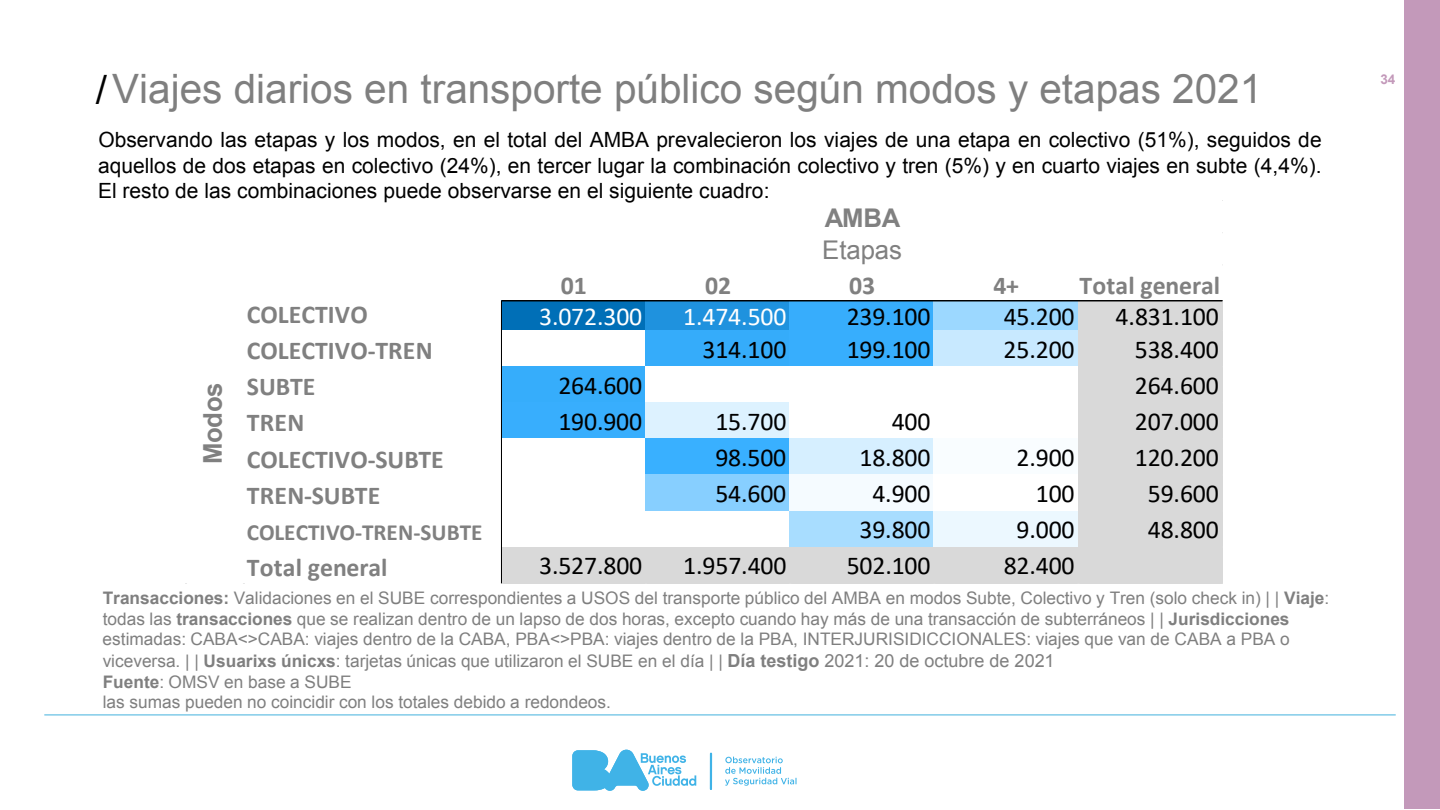
<style>
.page{position:relative;width:1440px;height:810px;background:#fff}
.page>*{position:absolute;margin:0;border:0;box-sizing:border-box;transform-origin:0 0}
.t1{font:40.5px "Arial";color:#7f7f7f}
.t2{font:25.72px "Calibri";letter-spacing:-.005em;color:#000}
.t3{font:700 25.72px "Calibri";color:#808080}
.t4{font:25.72px "Calibri";letter-spacing:-.01em;color:#fff}
.t5{font:700 25.72px "Arial";letter-spacing:-.01em;color:#808080}
.t6{font:25.72px "Arial";letter-spacing:-.005em;color:#808080}
.t7{font:700 23.17px "Calibri";color:#808080}
.t8{font:21px/25.2px "Arial";color:#000;text-align:justify}
.t9{font:17.33px "Arial";color:#7f7f7f}
.t10{font:17.25px/20.7px "Arial";color:#7f7f7f}
.t11{font:700 13.5px "Arial";color:#c399ba}
.s1{color:#000}
.s2{font-weight:700}
.s3{font-weight:700;font-size:18px}
.s4{font-size:18px}
</style>
<div class="page">
<div style="left:501px;top:301px;width:145px;height:30px;background:#006fb7"></div>
<div style="left:645px;top:301px;width:145px;height:30px;background:#1f92de"></div>
<div style="left:789px;top:301px;width:145px;height:30px;background:#37adfc"></div>
<div style="left:934px;top:301px;width:144px;height:30px;background:#9cd8ff"></div>
<div style="left:1078px;top:301px;width:144px;height:30px;background:#d9d9d9"></div>
<div style="left:186px;top:330px;width:460px;height:37px;background:#fff"></div>
<div style="left:645px;top:330px;width:145px;height:37px;background:#35acfa"></div>
<div style="left:789px;top:330px;width:145px;height:37px;background:#37aefd"></div>
<div style="left:934px;top:330px;width:144px;height:37px;background:#c8e9ff"></div>
<div style="left:1078px;top:330px;width:144px;height:37px;background:#d9d9d9"></div>
<div style="left:501px;top:366px;width:145px;height:37px;background:#36adfb"></div>
<div style="left:645px;top:366px;width:433px;height:37px;background:#fff"></div>
<div style="left:1078px;top:366px;width:144px;height:37px;background:#d9d9d9"></div>
<div style="left:501px;top:402px;width:145px;height:37px;background:#38aefd"></div>
<div style="left:645px;top:402px;width:145px;height:37px;background:#ddf2ff"></div>
<div style="left:789px;top:402px;width:145px;height:37px;background:#fff"></div>
<div style="left:1078px;top:402px;width:144px;height:37px;background:#d9d9d9"></div>
<div style="left:645px;top:439px;width:145px;height:36px;background:#39b0ff"></div>
<div style="left:789px;top:439px;width:145px;height:36px;background:#d6efff"></div>
<div style="left:934px;top:439px;width:144px;height:36px;background:#f9fdff"></div>
<div style="left:1078px;top:439px;width:144px;height:36px;background:#d9d9d9"></div>
<div style="left:645px;top:475px;width:145px;height:36px;background:#87cfff"></div>
<div style="left:789px;top:475px;width:145px;height:36px;background:#f5fbff"></div>
<div style="left:1078px;top:475px;width:144px;height:36px;background:#d9d9d9"></div>
<div style="left:789px;top:511px;width:145px;height:36px;background:#a8ddff"></div>
<div style="left:934px;top:511px;width:144px;height:36px;background:#ecf8ff"></div>
<div style="left:1078px;top:511px;width:144px;height:36px;background:#d9d9d9"></div>
<div style="left:501px;top:547px;width:721px;height:36px;background:#d9d9d9"></div>
<hr style="left:502px;top:301px;width:720px;height:1px;background:#000">
<hr style="left:501px;top:301px;width:1px;height:282px;background:#000">
<hr style="left:44px;top:715px;width:1352px;height:1px;background:#43b2dd">
<svg style="left:725px;top:757px;width:72px;height:29px"></svg>
<svg style="left:710px;top:753px;width:2px;height:37px"></svg>
<svg style="left:572px;top:750px;width:124px;height:41px"></svg>
<div style="left:1404px;top:0;width:36px;height:809px;background:#c399ba"></div>
<h1 class="t1" style="left:96px;top:62px;width:1168px"><span class="s1">/</span>Viajes diarios en transporte público según modos y etapas 2021</h1>
<p class="t11" style="left:1381px;top:71px;width:16px">34</p>
<p class="t8" style="left:98px;top:128px;width:1225px">Observando las etapas y los modos, en el total del AMBA prevalecieron los viajes de una etapa en colectivo (51%), seguidos de aquellos de dos etapas en colectivo (24%), en tercer lugar la combinación colectivo y tren (5%) y en cuarto viajes en subte (4,4%).<br>El resto de las combinaciones puede observarse en el siguiente cuadro:</p>
<h2 class="t5" style="left:825px;top:201px;width:77px">AMBA</h2>
<h2 class="t6" style="left:822px;top:233px;width:81px">Etapas</h2>
<h2 class="t5" style="left:196px;top:464px;width:83px;rotate:-90deg">Modos</h2>
<h2 class="t3" style="left:561px;top:267px;width:27px">01</h2>
<h2 class="t3" style="left:705px;top:267px;width:27px">02</h2>
<h2 class="t3" style="left:849px;top:267px;width:27px">03</h2>
<h2 class="t3" style="left:993px;top:267px;width:27px">4+</h2>
<h2 class="t3" style="left:1080px;top:267px;width:142px">Total general</h2>
<h2 class="t3" style="left:247px;top:296px;width:122px">COLECTIVO</h2>
<h2 class="t4" style="left:539px;top:299px;width:105px">3.072.300</h2>
<h2 class="t4" style="left:683px;top:299px;width:105px">1.474.500</h2>
<h2 class="t2" style="left:847px;top:299px;width:85px">239.100</h2>
<h2 class="t2" style="left:1004px;top:299px;width:73px">45.200</h2>
<h2 class="t2" style="left:1116px;top:299px;width:105px">4.831.100</h2>
<h2 class="t3" style="left:247px;top:333px;width:187px">COLECTIVO-TREN</h2>
<h2 class="t2" style="left:703px;top:332px;width:85px">314.100</h2>
<h2 class="t2" style="left:847px;top:332px;width:85px">199.100</h2>
<h2 class="t2" style="left:1004px;top:332px;width:73px">25.200</h2>
<h2 class="t2" style="left:1135px;top:332px;width:85px">538.400</h2>
<h2 class="t3" style="left:247px;top:369px;width:70px">SUBTE</h2>
<h2 class="t2" style="left:558px;top:368px;width:85px">264.600</h2>
<h2 class="t2" style="left:1135px;top:368px;width:85px">264.600</h2>
<h2 class="t3" style="left:247px;top:405px;width:59px">TREN</h2>
<h2 class="t2" style="left:558px;top:404px;width:85px">190.900</h2>
<h2 class="t2" style="left:715px;top:404px;width:73px">15.700</h2>
<h2 class="t2" style="left:892px;top:404px;width:40px">400</h2>
<h2 class="t2" style="left:1135px;top:404px;width:85px">207.000</h2>
<h2 class="t3" style="left:247px;top:441px;width:198px">COLECTIVO-SUBTE</h2>
<h2 class="t2" style="left:715px;top:440px;width:73px">98.500</h2>
<h2 class="t2" style="left:860px;top:440px;width:73px">18.800</h2>
<h2 class="t2" style="left:1017px;top:440px;width:60px">2.900</h2>
<h2 class="t2" style="left:1135px;top:440px;width:85px">120.200</h2>
<h2 class="t3" style="left:247px;top:477px;width:135px">TREN-SUBTE</h2>
<h2 class="t2" style="left:715px;top:476px;width:73px">54.600</h2>
<h2 class="t2" style="left:872px;top:476px;width:60px">4.900</h2>
<h2 class="t2" style="left:1036px;top:476px;width:40px">100</h2>
<h2 class="t2" style="left:1148px;top:476px;width:73px">59.600</h2>
<h3 class="t7" style="left:247px;top:516px;width:237px">COLECTIVO-TREN-SUBTE</h3>
<h2 class="t2" style="left:860px;top:512px;width:73px">39.800</h2>
<h2 class="t2" style="left:1017px;top:512px;width:60px">9.000</h2>
<h2 class="t2" style="left:1148px;top:512px;width:73px">48.800</h2>
<h2 class="t3" style="left:247px;top:549px;width:142px">Total general</h2>
<h2 class="t2" style="left:539px;top:548px;width:105px">3.527.800</h2>
<h2 class="t2" style="left:683px;top:548px;width:105px">1.957.400</h2>
<h2 class="t2" style="left:847px;top:548px;width:85px">502.100</h2>
<h2 class="t2" style="left:1004px;top:548px;width:73px">82.400</h2>
<p class="t10" style="left:103px;top:588px;width:1228px"><span class="s2">Transacciones:</span> Validaciones en el SUBE correspondientes a USOS del transporte público del AMBA en modos Subte, Colectivo y Tren (solo check in) | | <span class="s2">Viaje</span>: todas las <span class="s2">transacciones</span> que se realizan dentro de un lapso de dos horas, excepto cuando hay más de una transacción de subterráneos | | <span class="s2">Jurisdicciones </span>estimadas: CABA&lt;&gt;CABA: viajes dentro de la CABA, PBA&lt;&gt;PBA: viajes dentro de la PBA, INTERJURISIDICCIONALES: viajes que van de CABA a PBA o</p>
<p class="t9" style="left:103px;top:649px;width:953px">viceversa. | | <span class="s2">Usuarixs únicxs</span>: tarjetas únicas que utilizaron el SUBE en el día | | <span class="s3">Día testigo</span> <span class="s4">2021: 20 de octubre de 2021</span></p>
<p class="t10" style="left:103px;top:671px;width:510px"><span class="s2">Fuente</span>: OMSV en base a SUBE<br>las sumas pueden no coincidir con los totales debido a redondeos.</p>
</div>
